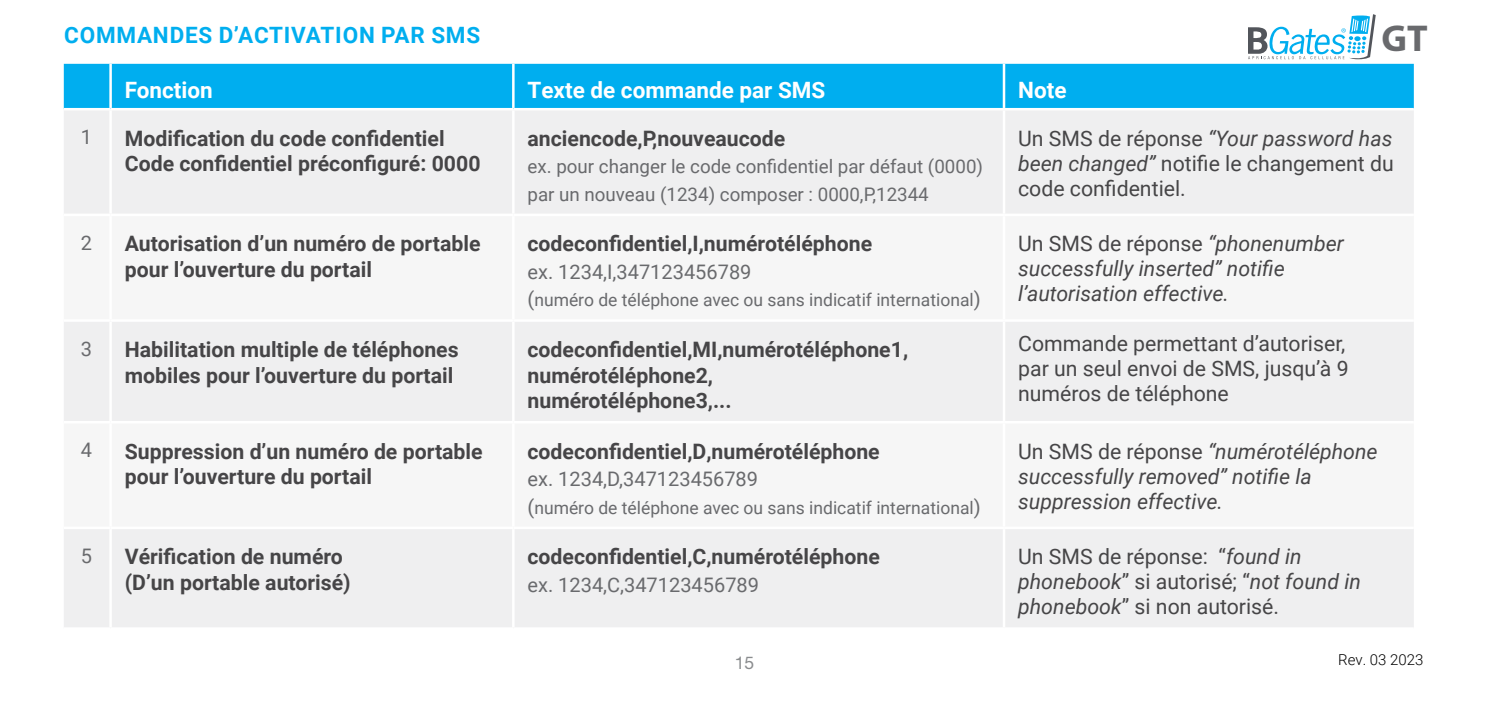
<style>
.page{position:relative;width:1489px;height:702px;background:#fff}
.page>*{position:absolute;margin:0;border:0;box-sizing:border-box;transform-origin:0 0}
.t1{font:700 37.5px "Myriad Pro";color:#696a6d}
.t2{font:700 22.5px "Roboto";color:#fff}
.t3{font:700 22.5px "Roboto";letter-spacing:.035em;color:#00aeef}
.t4{font:700 21.25px/25.5px "Roboto";color:#464547}
.t5{font:21.25px/25px "Roboto";color:#464547}
.t6{font:italic 21.25px/25px "Roboto";color:#464547}
.t7{font:20px "Roboto";color:#696a6d}
.t8{font:18.75px/27.5px "Roboto";color:#696a6d}
.t9{font:17.5px "Roboto";color:#696a6d}
.t10{font:17.5px "Helvetica Neue LT Std";color:#8a8c8e}
.t11{font:300 15px "Roboto";color:#000}
.s1{font-size:20px}
.s2{font-style:italic}
.s3{font-style:normal}
</style>
<div class="page">
<svg style="left:1248px;top:14px;width:127px;height:46px"></svg>
<div style="left:64px;top:64px;width:1349px;height:44px;background:#00aeef"></div>
<div style="left:64px;top:111px;width:1349px;height:516px;background:#efeff0"></div>
<div style="left:64px;top:216px;width:1349px;height:310px;background:#f6f6f6"></div>
<hr style="left:109px;top:64px;width:3px;height:44px;background:#fff">
<hr style="left:512px;top:64px;width:2px;height:44px;background:#fff">
<hr style="left:1002px;top:64px;width:3px;height:44px;background:#fff">
<hr style="left:109px;top:110px;width:3px;height:103px;background:#fff">
<hr style="left:512px;top:110px;width:2px;height:103px;background:#fff">
<hr style="left:1002px;top:110px;width:3px;height:103px;background:#fff">
<hr style="left:64px;top:213px;width:47px;height:3px;background:#fff">
<hr style="left:111px;top:213px;width:402px;height:3px;background:#fff">
<hr style="left:109px;top:216px;width:3px;height:103px;background:#fff">
<hr style="left:513px;top:213px;width:490px;height:3px;background:#fff">
<hr style="left:512px;top:216px;width:2px;height:103px;background:#fff">
<hr style="left:1003px;top:213px;width:410px;height:3px;background:#fff">
<hr style="left:1002px;top:216px;width:3px;height:103px;background:#fff">
<hr style="left:64px;top:319px;width:47px;height:3px;background:#fff">
<hr style="left:111px;top:319px;width:402px;height:3px;background:#fff">
<hr style="left:109px;top:322px;width:3px;height:99px;background:#fff">
<hr style="left:513px;top:319px;width:490px;height:3px;background:#fff">
<hr style="left:512px;top:322px;width:2px;height:99px;background:#fff">
<hr style="left:1003px;top:319px;width:410px;height:3px;background:#fff">
<hr style="left:1002px;top:322px;width:3px;height:99px;background:#fff">
<hr style="left:64px;top:421px;width:47px;height:2px;background:#fff">
<hr style="left:111px;top:421px;width:402px;height:2px;background:#fff">
<hr style="left:109px;top:423px;width:3px;height:103px;background:#fff">
<hr style="left:513px;top:421px;width:490px;height:2px;background:#fff">
<hr style="left:512px;top:423px;width:2px;height:103px;background:#fff">
<hr style="left:1003px;top:421px;width:410px;height:2px;background:#fff">
<hr style="left:1002px;top:423px;width:3px;height:103px;background:#fff">
<hr style="left:64px;top:526px;width:47px;height:3px;background:#fff">
<hr style="left:111px;top:526px;width:402px;height:3px;background:#fff">
<hr style="left:109px;top:529px;width:3px;height:98px;background:#fff">
<hr style="left:513px;top:526px;width:490px;height:3px;background:#fff">
<hr style="left:512px;top:529px;width:2px;height:98px;background:#fff">
<hr style="left:1003px;top:526px;width:410px;height:3px;background:#fff">
<hr style="left:1002px;top:529px;width:3px;height:98px;background:#fff">
<p class="t3" style="left:64px;top:19px;width:417px">COMMANDES D’ACTIVATION PAR SMS</p>
<p class="t2" style="left:125px;top:74px;width:90px">Fonction</p>
<p class="t2" style="left:527px;top:74px;width:299px">Texte de commande par SMS</p>
<p class="t2" style="left:1018px;top:74px;width:50px">Note</p>
<h1 class="t1" style="left:1381px;top:14px;width:48px">GT</h1>
<p class="t7" style="left:81px;top:123px;width:13px">1</p>
<p class="t4" style="left:125px;top:124px;width:357px">Modification du code confidentiel<br>Code confidentiel préconfiguré: 0000</p>
<p class="t4" style="left:527px;top:124px;width:259px">anciencode,P,nouveaucode</p>
<p class="t8" style="left:527px;top:152px;width:457px">ex. pour changer le code confidentiel par défaut (0000) par un nouveau (1234) composer : 0000,P,12344</p>
<p class="t7" style="left:81px;top:229px;width:13px">2</p>
<p class="t4" style="left:125px;top:230px;width:357px">Autorisation d’un numéro de portable pour l’ouverture du portail</p>
<p class="t4" style="left:527px;top:230px;width:346px">codeconfidentiel,I,numérotéléphone</p>
<p class="t7" style="left:527px;top:258px;width:225px">ex. 1234,I,347123456789</p>
<p class="t9" style="left:527px;top:288px;width:454px"><span class="s1">(</span>numéro de téléphone avec ou sans indicatif international<span class="s1">)</span></p>
<p class="t5" style="left:1018px;top:125px;width:377px;text-align:justify">Un SMS de réponse <span class="s2">“Your password has been changed”</span> notifie le changement du code confidentiel.</p>
<p class="t6" style="left:1018px;top:230px;width:327px"><span class="s3">Un SMS de réponse</span> “phonenumber successfully inserted” notifie l’autorisation effective.</p>
<p class="t7" style="left:81px;top:334px;width:13px">3</p>
<p class="t4" style="left:125px;top:336px;width:335px">Habilitation multiple de téléphones mobiles pour l’ouverture du portail</p>
<p class="t4" style="left:527px;top:336px;width:382px">codeconfidentiel,MI,numérotéléphone1, numérotéléphone2, numérotéléphone3,...</p>
<p class="t5" style="left:1018px;top:330px;width:332px">Commande permettant d’autoriser, par un seul envoi de SMS, jusqu’à 9 numéros de téléphone</p>
<p class="t7" style="left:81px;top:436px;width:13px">4</p>
<p class="t4" style="left:125px;top:437px;width:359px">Suppression d’un numéro de portable pour l’ouverture du portail</p>
<p class="t4" style="left:527px;top:437px;width:354px">codeconfidentiel,D,numérotéléphone</p>
<p class="t6" style="left:1018px;top:438px;width:361px"><span class="s3">Un SMS de réponse</span> “numérotéléphone successfully removed” notifie la suppression effective.</p>
<p class="t7" style="left:527px;top:465px;width:232px">ex. 1234,D,347123456789</p>
<p class="t9" style="left:527px;top:495px;width:454px"><span class="s1">(</span>numéro de téléphone avec ou sans indicatif international<span class="s1">)</span></p>
<p class="t7" style="left:81px;top:542px;width:13px">5</p>
<p class="t4" style="left:125px;top:543px;width:227px">Vérification de numéro (D’un portable autorisé)</p>
<p class="t4" style="left:527px;top:543px;width:354px">codeconfidentiel,C,numérotéléphone</p>
<p class="t7" style="left:527px;top:570px;width:233px">ex. 1234,C,347123456789</p>
<p class="t10" style="left:734px;top:652px;width:21px">15</p>
<p class="t5" style="left:1018px;top:543px;width:344px">Un SMS de réponse: “<span class="s2">found in phonebook</span>” si autorisé; “<span class="s2">not found in phonebook</span>” si non autorisé.</p>
<p class="t11" style="left:1338px;top:648px;width:87px">Rev. 03 2023</p>
</div>
